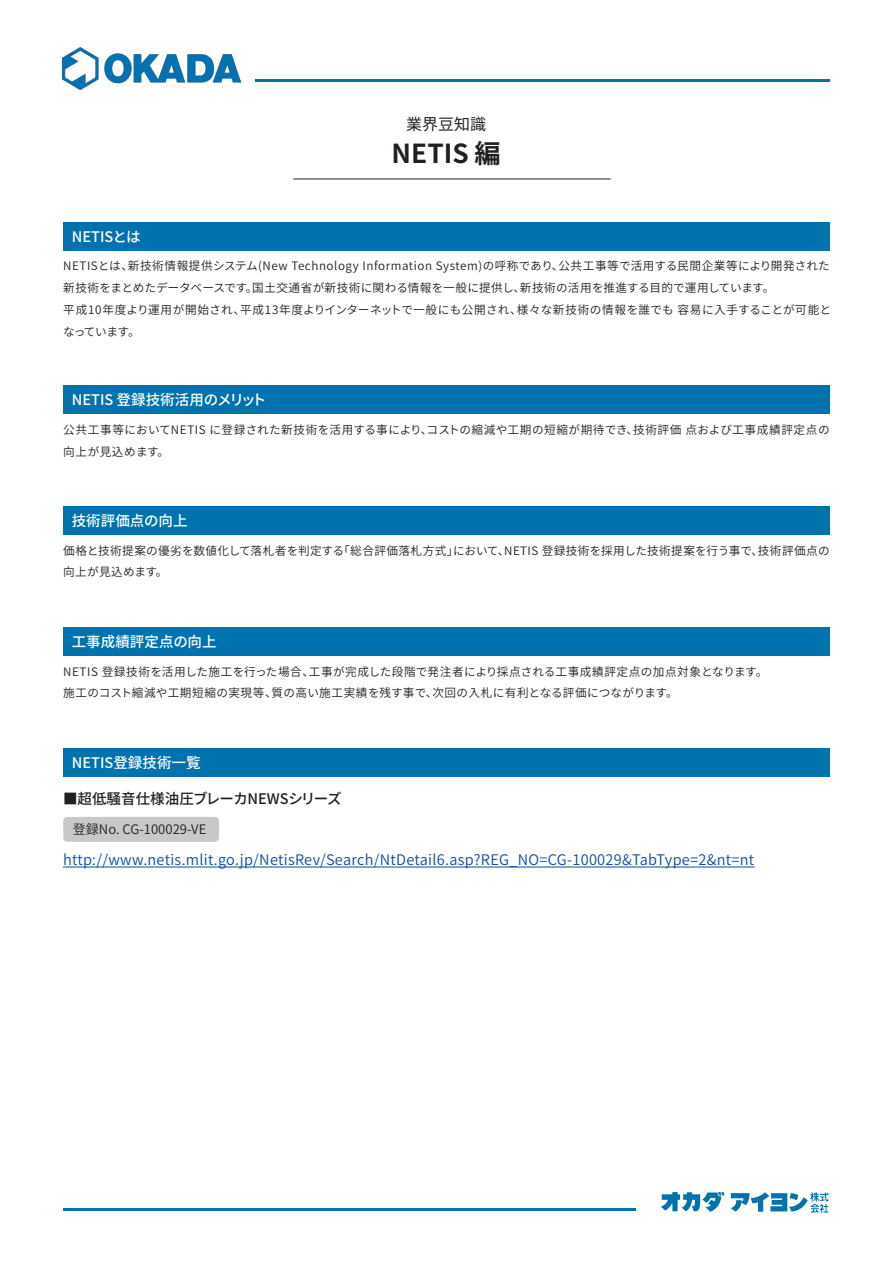
<style>
.page{position:relative;width:893px;height:1263px;background:#fff}
.page>*{position:absolute;margin:0;border:0;box-sizing:border-box;transform-origin:0 0}
.t1{font:700 26.25px "Source Han Sans JP";color:#231f20}
.t2{font:16.05px "Source Han Sans JP";color:#231f20}
.t3{font:14.55px "Source Han Sans JP";letter-spacing:.02em;color:#0d4da1}
.t4{font:500 14.55px "Source Han Sans JP";color:#fff}
.t5{font:500 14.55px "Source Han Sans JP";letter-spacing:-.005em;color:#231f20}
.t6{font:13.05px "Source Han Sans JP";color:#231f20}
.t7{font:11.7px/21.9px "Source Han Sans JP";letter-spacing:.035em;color:#231f20}
</style>
<div class="page">
<div style="left:63px;top:222px;width:767px;height:29px;background:#0073ae"></div>
<hr style="left:255px;top:79px;width:575px;height:3px;background:#0073ae">
<hr style="left:63px;top:1208px;width:572px;height:3px;background:#0073ae">
<img style="left:63px;top:48px;width:177px;height:42px">
<img style="left:661px;top:1191px;width:168px;height:22px">
<div style="left:63px;top:385px;width:767px;height:29px;background:#0073ae"></div>
<div style="left:63px;top:506px;width:767px;height:29px;background:#0073ae"></div>
<div style="left:63px;top:627px;width:767px;height:29px;background:#0073ae"></div>
<div style="left:63px;top:748px;width:767px;height:28px;background:#0073ae"></div>
<div style="left:63px;top:817px;width:156px;height:25px;background:#c7c8ca;border-radius:4px"></div>
<hr style="left:63px;top:867px;width:692px;height:1px;background:#0d4da1">
<hr style="left:293px;top:179px;width:317px;height:1px;background:#231f20">
<p class="t4" style="left:72px;top:228px;width:70px">NETISとは</p>
<h2 class="t2" style="left:406px;top:115px;width:82px">業界豆知識</h2>
<h1 class="t1" style="left:392px;top:139px;width:111px">NETIS 編</h1>
<p class="t7" style="left:63px;top:255px;width:769px">NETISとは、新技術情報提供システム(New Technology Information System)の呼称であり、公共工事等で活用する民間企業等により開発された新技術をまとめたデータベースです。国土交通省が新技術に関わる情報を一般に提供し、新技術の活用を推進する目的で運用しています。<br>平成10年度より運用が開始され、平成13年度よりインターネットで一般にも公開され、様々な新技術の情報を誰でも 容易に入手することが可能となっています。</p>
<p class="t4" style="left:72px;top:392px;width:196px">NETIS 登録技術活用のメリット</p>
<p class="t7" style="left:63px;top:419px;width:768px">公共工事等においてNETIS に登録された新技術を活用する事により、コストの縮減や工期の短縮が期待でき、技術評価 点および工事成績評定点の向上が見込めます。</p>
<p class="t4" style="left:72px;top:513px;width:117px">技術評価点の向上</p>
<p class="t7" style="left:63px;top:540px;width:768px">価格と技術提案の優劣を数値化して落札者を判定する「総合評価落札方式」において、NETIS 登録技術を採用した技術提案を行う事で、技術評価点の向上が見込めます。</p>
<p class="t4" style="left:72px;top:634px;width:146px">工事成績評定点の向上</p>
<p class="t7" style="left:63px;top:661px;width:706px">NETIS 登録技術を活用した施工を行った場合、工事が完成した段階で発注者により採点される工事成績評定点の加点対象となります。施工のコスト縮減や工期短縮の実現等、質の高い施工実績を残す事で、次回の入札に有利となる評価につながります。</p>
<p class="t4" style="left:72px;top:754px;width:130px">NETIS登録技術一覧</p>
<p class="t5" style="left:63px;top:790px;width:280px">■超低騒音仕様油圧ブレーカNEWSシリーズ</p>
<p class="t6" style="left:73px;top:821px;width:135px">登録No. CG-100029-VE</p>
<p class="t3" style="left:63px;top:851px;width:693px">http://www.netis.mlit.go.jp/NetisRev/Search/NtDetail6.asp?REG_NO=CG-100029&amp;TabType=2&amp;nt=nt</p>
</div>
